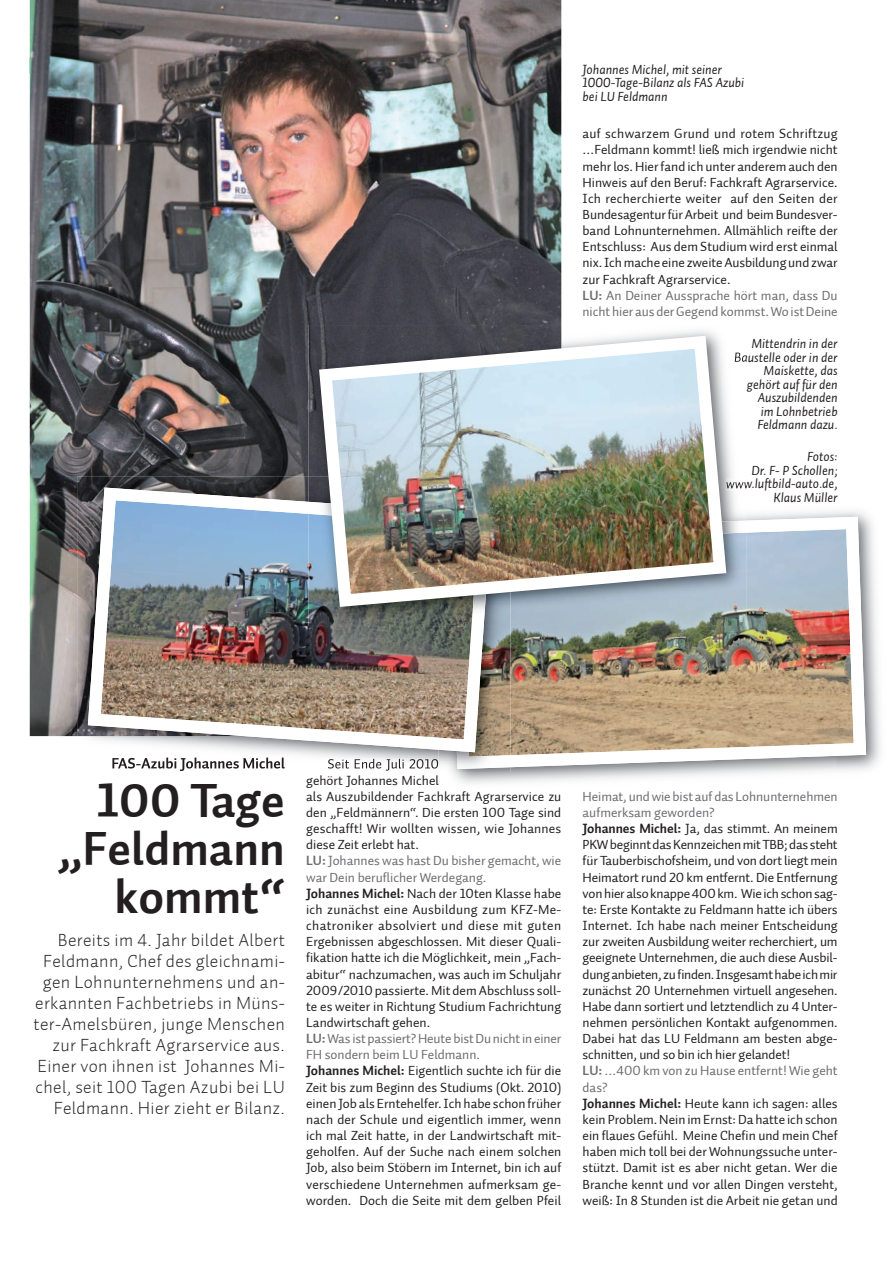
<style>
.page{position:relative;width:893px;height:1263px;background:#fff}
.page>*{position:absolute;margin:0;border:0;box-sizing:border-box;transform-origin:0 0}
.t1{font:48px/48px "Auto 3 Bold LF";color:#231f20;text-align:right}
.t2{font:18px/21px "Auto 3 Light LF";letter-spacing:.02em;color:#231f20;text-align:right}
.t3{font:13.5px/16.2px "Auto 1 Regular LF";color:#231f20}
.t4{font:13.5px/13.5px "Auto 1 Italic LF";color:#231f20;text-align:right}
.s1{font-family:"Auto 1 Bold LF";color:#6c6d70}
.s2{color:#6c6d70}
.s3{font-family:"Auto 1 Bold LF"}
</style>
<div class="page">
<img style="left:30px;top:0;width:531px;height:736px">
<img style="left:837px;top:553px;width:43px;height:218px">
<img style="left:511px;top:517px;width:355px;height:252px">
<img style="left:112px;top:757px;width:173px;height:14px">
<img style="left:328px;top:759px;width:110px;height:12px">
<img style="left:77px;top:477px;width:231px;height:51px">
<img style="left:77px;top:528px;width:11px;height:208px">
<img style="left:438px;top:752px;width:73px;height:20px">
<svg style="left:438px;top:759px;width:1px;height:26px"></svg>
<img style="left:491px;top:626px;width:20px;height:125px">
<img style="left:457px;top:751px;width:54px;height:18px">
<img style="left:88px;top:487px;width:403px;height:265px">
<img style="left:308px;top:325px;width:427px;height:181px">
<svg style="left:735px;top:352px;width:11px;height:10px"></svg>
<img style="left:733px;top:479px;width:13px;height:12px">
<img style="left:733px;top:506px;width:13px;height:15px">
<img style="left:511px;top:541px;width:235px;height:85px">
<img style="left:733px;top:521px;width:13px;height:20px">
<img style="left:491px;top:613px;width:20px;height:13px">
<img style="left:308px;top:502px;width:183px;height:124px">
<img style="left:313px;top:329px;width:420px;height:284px">
<p class="t4" style="left:583px;top:62px;width:163px;text-align:left">Johannes Michel, mit seiner<br>1000-Tage-Bilanz als FAS Azubi bei LU Feldmann</p>
<p class="t3" style="left:583px;top:126px;width:257px">auf schwarzem Grund und rotem Schriftzug …Feldmann kommt! ließ mich irgendwie nicht mehr los. Hier fand ich unter anderem auch den Hinweis auf den Beruf: Fachkraft Agrarservice.<br>Ich recherchierte weiter auf den Seiten der Bundesagentur für Arbeit und beim Bundesver&shy;band Lohnunternehmen. Allmählich reifte der Entschluss: Aus dem Studium wird erst einmal nix. Ich mache eine zweite Ausbildung und zwar zur Fachkraft Agrarservice.<br><span class="s1">LU:</span> <span class="s2">An Deiner Aussprache hört man, dass Du nicht hier aus der Gegend kommst. Wo ist Deine</span></p>
<p class="t4" style="left:734px;top:337px;width:105px">Mittendrin in der<br>Baustelle oder in der<br>Maiskette, das gehört auf für den<br>Aus zu bildenden<br>im Lohn betrieb<br>Feldmann dazu.</p>
<p class="t4" style="left:726px;top:450px;width:113px">Fotos:<br>Dr. F- P Schollen; www.luftbild-auto.de,<br>Klaus Müller</p>
<h1 class="t1" style="left:58px;top:778px;width:229px">100 Tage „Feldmann kommt“</h1>
<p class="t2" style="left:34px;top:930px;width:253px">Bereits im 4. Jahr bildet Albert<br>Feldmann, Chef des gleichnami&shy;gen Lohnunternehmens und an&shy;erkannten Fachbetriebs in Müns&shy;ter-Amelsbüren, junge Menschen zur Fachkraft Agrarservice aus.<br>Einer von ihnen ist Johannes Mi&shy;chel, seit 100 Tagen Azubi bei LU<br>Feldmann. Hier zieht er Bilanz.</p>
<p class="t3" style="left:306px;top:772px;width:257px">gehört Johannes Michel<br>als Auszubildender Fachkraft Agrarservice zu den „Feldmännern“. Die ersten 100 Tage sind geschafft! Wir wollten wissen, wie Johannes diese Zeit erlebt hat.<br><span class="s1">LU:</span> <span class="s2">Johannes was hast Du bisher gemacht, wie war Dein beruflicher Werdegang.<br></span><span class="s3">Johannes Michel:</span> Nach der 10ten Klasse habe ich zunächst eine Ausbildung zum KFZ-Me&shy;chatroniker absolviert und diese mit guten Ergebnissen abgeschlossen. Mit dieser Quali&shy;fikation hatte ich die Möglichkeit, mein „Fach&shy;abitur“ nachzumachen, was auch im Schuljahr 2009/2010 passierte. Mit dem Abschluss soll&shy;te es weiter in Richtung Studium Fachrichtung Landwirtschaft gehen.<br><span class="s1">LU:</span> <span class="s2">Was ist passiert? Heute bist Du nicht in einer FH sondern beim LU Feldmann.<br></span><span class="s3">Johannes Michel:</span> Eigentlich suchte ich für die Zeit bis zum Beginn des Studiums (Okt. 2010) einen Job als Erntehelfer. Ich habe schon früher nach der Schule und eigentlich immer, wenn ich mal Zeit hatte, in der Landwirtschaft mit&shy;geholfen. Auf der Suche nach einem solchen Job, also beim Stöbern im Internet, bin ich auf verschiedene Unternehmen aufmerksam ge&shy;worden. Doch die Seite mit dem gelben Pfeil</p>
<p class="t3" style="left:583px;top:788px;width:257px"><span class="s2">Heimat, und wie bist auf das Lohnunternehmen aufmerksam geworden?<br></span><span class="s3">Johannes Michel:</span> Ja, das stimmt. An meinem PKW beginnt das Kennzeichen mit TBB; das steht für Tauberbischofsheim, und von dort liegt mein Heimatort rund 20 km entfernt. Die Entfernung von hier also knappe 400 km. Wie ich schon sag&shy;te: Erste Kontakte zu Feldmann hatte ich übers Internet. Ich habe nach meiner Entscheidung zur zweiten Ausbildung weiter recherchiert, um geeignete Unternehmen, die auch diese Ausbil&shy;dung anbieten, zu finden. Insgesamt habe ich mir zunächst 20 Unternehmen virtuell angesehen.<br>Habe dann sortiert und letztendlich zu 4 Unter&shy;nehmen persönlichen Kontakt aufgenommen.<br>Dabei hat das LU Feldmann am besten abge&shy;schnitten, und so bin ich hier gelandet!<br><span class="s1">LU:</span> <span class="s2">…400 km von zu Hause entfernt! Wie geht das?<br></span><span class="s3">Johannes Michel:</span> Heute kann ich sagen: alles kein Problem. Nein im Ernst: Da hatte ich schon ein flaues Gefühl. Meine Chefin und mein Chef haben mich toll bei der Wohnungssuche unter&shy;stützt. Damit ist es aber nicht getan. Wer die Branche kennt und vor allen Dingen versteht, weiß: In 8 Stunden ist die Arbeit nie getan und</p>
</div>
